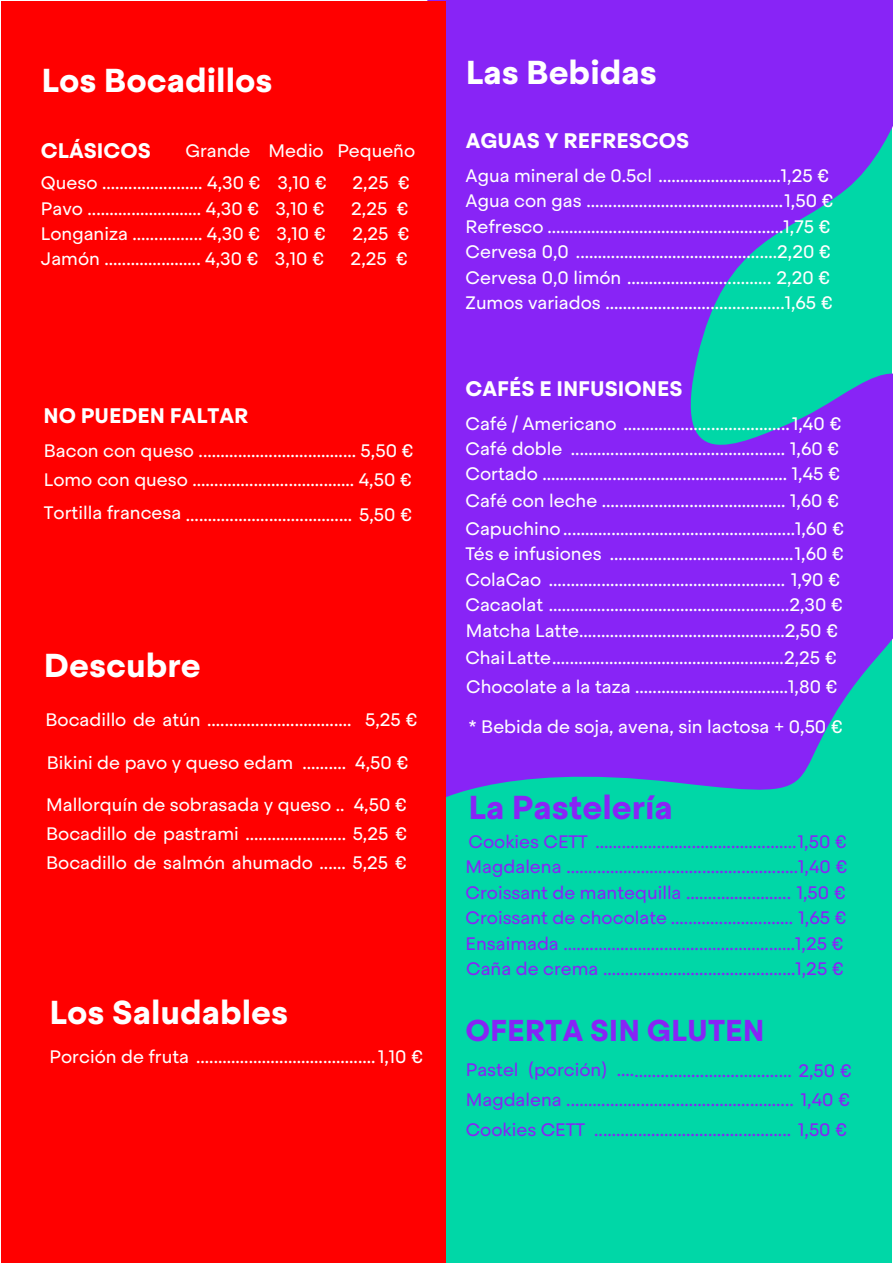
<style>
.page{position:relative;width:893px;height:1263px;background:#fff}
.page>*{position:absolute;margin:0;border:0;box-sizing:border-box;transform-origin:0 0}
.t1{font:700 33px "Steradian";color:#fff}
.t2{font:700 33px "Steradian";color:#8824f6}
.t3{font:700 30px "Steradian";color:#8724f5}
.t4{font:700 21px "Steradian";color:#fff}
.t5{font:18px/25.5px "Steradian";color:#fff}
.t6{font:18px/25.3px "Steradian";color:#8824f6;text-align:justify}
.t7{font:18px/29.5px "Steradian";color:#8724f5;text-align:justify}
</style>
<div class="page">
<div style="left:446px;top:0;width:446px;height:1262px;background:#00d7a7"></div>
<svg style="left:427px;top:0;width:466px;height:797px;background:#753deb"></svg>
<div style="left:1px;top:1px;width:445px;height:1261px;background:#f00"></div>
<h1 class="t1" style="left:42px;top:60px;width:233px">Los Bocadillos</h1>
<h1 class="t1" style="left:466px;top:52px;width:192px">Las Bebidas</h1>
<p class="t4" style="left:41px;top:137px;width:111px">CLÁSICOS</p>
<p class="t5" style="left:185px;top:138px;width:231px">Grande Medio Pequeño</p>
<p class="t5" style="left:41px;top:170px;width:287px">Queso ....................... 4,30 € 3,10 €</p>
<p class="t5" style="left:353px;top:170px;width:59px">2,25 €</p>
<p class="t5" style="left:41px;top:195px;width:285px">Pavo .......................... 4,30 € 3,10 €</p>
<p class="t5" style="left:351px;top:195px;width:59px">2,25 €</p>
<p class="t5" style="left:41px;top:221px;width:286px">Longaniza ................ 4,30 € 3,10 €</p>
<p class="t5" style="left:352px;top:221px;width:59px">2,25 €</p>
<p class="t5" style="left:41px;top:246px;width:285px">Jamón ...................... 4,30 € 3,10 €</p>
<p class="t5" style="left:351px;top:246px;width:59px">2,25 €</p>
<p class="t4" style="left:44px;top:402px;width:207px">NO PUEDEN FALTAR</p>
<p class="t5" style="left:44px;top:438px;width:371px">Bacon con queso .................................... 5,50 €</p>
<p class="t5" style="left:44px;top:466px;width:370px">Lomo con queso ..................................... 4,50 €</p>
<p class="t5" style="left:44px;top:502px;width:370px">Tortilla francesa ...................................... 5,50 €</p>
<h1 class="t1" style="left:44px;top:645px;width:158px">Descubre</h1>
<p class="t5" style="left:45px;top:707px;width:373px">Bocadillo de atún ................................. 5,25 €</p>
<p class="t5" style="left:47px;top:750px;width:363px">Bikini de pavo y queso edam .......... 4,50 €</p>
<p class="t5" style="left:46px;top:790px;width:362px;line-height:28.8px;text-align:justify">Mallorquín de sobrasada y queso .. 4,50 € Bocadillo de pastrami ....................... 5,25 € Bocadillo de salmón ahumado ...... 5,25 €</p>
<h1 class="t1" style="left:50px;top:992px;width:240px">Los Saludables</h1>
<p class="t5" style="left:50px;top:1044px;width:375px">Porción de fruta ......................................... 1,10 €</p>
<p class="t4" style="left:466px;top:127px;width:225px">AGUAS Y REFRESCOS</p>
<p class="t5" style="left:466px;top:163px;width:369px">Agua mineral de 0.5cl ............................1,25 € Agua con gas .............................................1,50 € Refresco ......................................................1,75 € Cervesa 0,0 ..............................................2,20 € Cervesa 0,0 limón ................................. 2,20 € Zumos variados .........................................1,65 €</p>
<p class="t4" style="left:466px;top:375px;width:218px">CAFÉS E INFUSIONES</p>
<p class="t5" style="left:466px;top:411px;width:377px;text-align:justify">Café / Americano ...................................... 1,40 € Café doble ................................................. 1,60 € Cortado ........................................................ 1,45 €</p>
<p class="t5" style="left:466px;top:486px;width:380px;line-height:28px">Café con leche .......................................... 1,60 €<br>Capuchino .....................................................1,60 €</p>
<p class="t5" style="left:466px;top:541px;width:380px">Tés e infusiones ..........................................1,60 €<br>ColaCao ...................................................... 1,90 €<br>Cacaolat .......................................................2,30 €</p>
<p class="t5" style="left:465px;top:618px;width:374px;line-height:26.7px">Matcha Latte...............................................2,50 €<br>Chai Latte .....................................................2,25 €</p>
<p class="t5" style="left:466px;top:674px;width:373px">Chocolate a la taza ...................................1,80 €</p>
<p class="t5" style="left:468px;top:714px;width:376px">* Bebida de soja, avena, sin lactosa + 0,50 €</p>
<h1 class="t2" style="left:469px;top:787px;width:206px">La Pastelería</h1>
<p class="t6" style="left:466px;top:829px;width:383px">Cookies CETT ..............................................1,50 € Magdalena .....................................................1,40 € Croissant de mantequilla ........................ 1,50 € Croissant de chocolate ............................ 1,65 € Ensaimada .....................................................1,25 €</p>
<p class="t6" style="left:466px;top:956px;width:379px">Caña de crema ............................................1,25 €</p>
<h2 class="t3" style="left:465px;top:1011px;width:301px">OFERTA SIN GLUTEN</h2>
<p class="t7" style="left:466px;top:1055px;width:387px">Pastel (porción) ........................................ 2,50 € Magdalena .................................................... 1,40 € Cookies CETT ............................................. 1,50 €</p>
</div>
